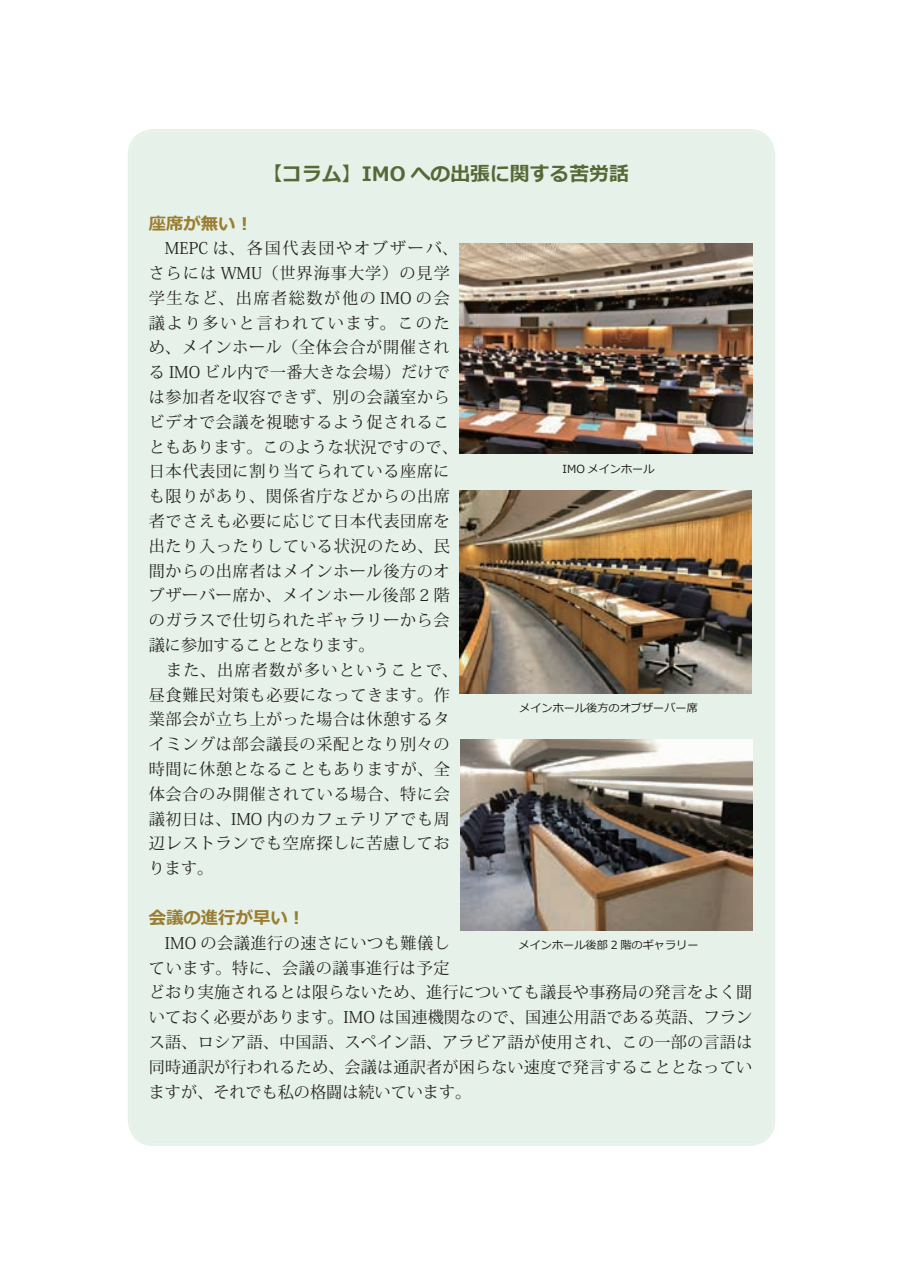
<style>
.page{position:relative;width:903px;height:1275px;background:#fff}
.page>*{position:absolute;margin:0;border:0;box-sizing:border-box;transform-origin:0 0}
.t1{font:700 19.78px "Meiryo";color:#556937}
.t2{font:700 17.32px "Meiryo";color:#9a7d32}
.t3{font:16.1px/24.8px "Koz Min Pr 6 N";letter-spacing:.04em;color:#231f20}
.t4{font:16.1px/24.8px "Koz Min Pr 6 N";letter-spacing:.01em;color:#231f20}
.t5{font:11.2px "Meiryo";color:#231f20}
</style>
<div class="page">
<div style="left:128px;top:129px;width:647px;height:1017px;background:#e6f2e9"></div>
<img style="left:459px;top:243px;width:293px;height:211px">
<img style="left:459px;top:490px;width:293px;height:203px">
<img style="left:460px;top:739px;width:292px;height:191px">
<p class="t1" style="left:262px;top:160px;width:368px">【コラム】IMO への出張に関する苦労話</p>
<p class="t2" style="left:149px;top:211px;width:106px">座席が無い！</p>
<p class="t3" style="left:149px;top:236px;width:311px">　MEPC は、各国代表団やオブザーバ、さらには WMU（世界海事大学）の見学学生など、出席者総数が他の IMO の会議より多いと言われています。このため、メインホール（全体会合が開催される IMO ビル内で一番大きな会場）だけでは参加者を収容できず、別の会議室からビデオで会議を視聴するよう促されることもあります。このような状況ですので、日本代表団に割り当てられている座席にも限りがあり、関係省庁などからの出席者でさえも必要に応じて日本代表団席を出たり入ったりしている状況のため、民間からの出席者はメインホール後方のオブザーバー席か、メインホール後部 2 階のガラスで仕切られたギャラリーから会議に参加することとなります。<br>　また、出席者数が多いということで、昼食難民対策も必要になってきます。作業部会が立ち上がった場合は休憩するタイミングは部会議長の采配となり別々の時間に休憩となることもありますが、全体会合のみ開催されている場合、特に会議初日は、IMO 内のカフェテリアでも周辺レストランでも空席探しに苦慮しております。</p>
<p class="t2" style="left:149px;top:906px;width:158px">会議の進行が早い！</p>
<p class="t4" style="left:149px;top:931px;width:605px">　IMO の会議進行の速さにいつも難儀し<br>ています。特に、会議の議事進行は予定<br>どおり実施されるとは限らないため、進行についても議長や事務局の発言をよく聞いておく必要があります。IMO は国連機関なので、国連公用語である英語、フランス語、ロシア語、中国語、スペイン語、アラビア語が使用され、この一部の言語は同時通訳が行われるため、会議は通訳者が困らない速度で発言することとなっていますが、それでも私の格闘は続いています。</p>
<p class="t5" style="left:562px;top:461px;width:94px">IMO メインホール</p>
<p class="t5" style="left:519px;top:700px;width:180px">メインホール後方のオブザーバー席</p>
<p class="t5" style="left:519px;top:937px;width:181px">メインホール後部 2 階のギャラリー</p>
</div>
